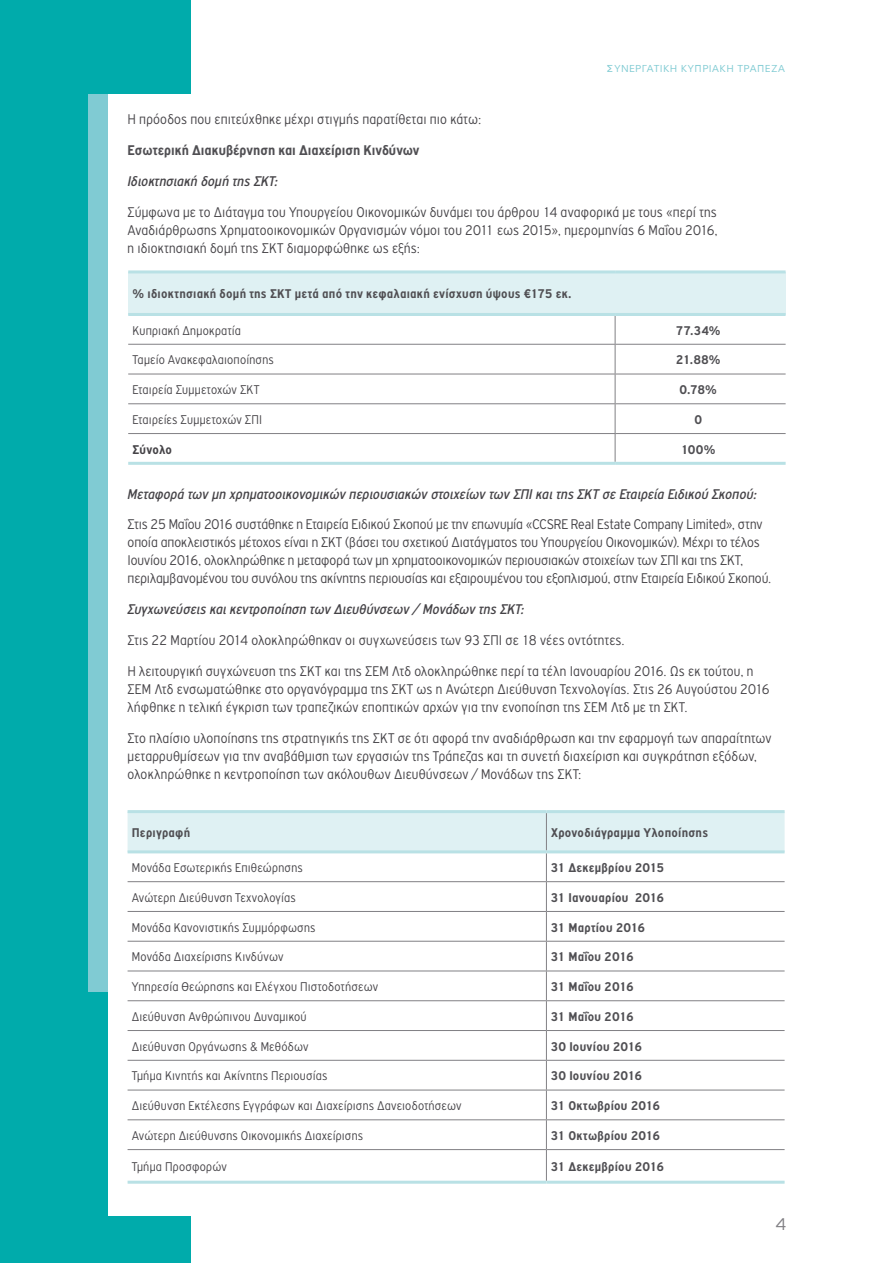
<style>
.page{position:relative;width:893px;height:1263px;background:#fff}
.page>*{position:absolute;margin:0;border:0;box-sizing:border-box;transform-origin:0 0}
.t1{font:300 18px "PF Highway Sans Pro";color:#818084}
.t2{font:300 15px/18px "PF Highway Gothic Cond";letter-spacing:.005em;color:#454347}
.t3{font:italic 15px "PF Highway Gothic Cond";letter-spacing:-.005em;color:#454347}
.t4{font:700 15px "PF Highway Gothic Cond";color:#504f53}
.t5{font:300 13.5px "PF Highway Gothic Cond";letter-spacing:.015em;color:#454347}
.t6{font:700 13.5px "PF Highway Gothic Cond";letter-spacing:.02em;color:#504f53}
.t7{font:700 13.5px "PF Highway Gothic Cond";letter-spacing:.01em;color:#454347}
.t8{font:9.9px "Aka Acid GR Muli";letter-spacing:.05em;color:#80cbd3}
</style>
<div class="page">
<div style="left:0;top:1px;width:190px;height:1262px;background:#00abab"></div>
<div style="left:108px;top:94px;width:675px;height:1122px;background:#fff"></div>
<div style="left:88px;top:94px;width:20px;height:898px;background:#80cbd3"></div>
<div style="left:128px;top:272px;width:658px;height:42px;background:#dff1f3"></div>
<svg style="left:615px;top:316px;width:1px;height:146px"></svg>
<hr style="left:128px;top:270px;width:487px;height:3px;background:#b9e1e5">
<hr style="left:615px;top:270px;width:171px;height:3px;background:#b9e1e5">
<hr style="left:128px;top:313px;width:487px;height:3px;background:#b9e1e5">
<hr style="left:615px;top:313px;width:171px;height:3px;background:#b9e1e5">
<hr style="left:128px;top:433px;width:487px;height:1px;background:#818084">
<hr style="left:615px;top:433px;width:171px;height:1px;background:#818084">
<hr style="left:128px;top:403px;width:487px;height:1px;background:#818084">
<hr style="left:615px;top:403px;width:171px;height:1px;background:#818084">
<hr style="left:128px;top:374px;width:487px;height:1px;background:#818084">
<hr style="left:615px;top:374px;width:171px;height:1px;background:#818084">
<hr style="left:128px;top:344px;width:487px;height:1px;background:#818084">
<hr style="left:615px;top:344px;width:171px;height:1px;background:#818084">
<hr style="left:128px;top:462px;width:487px;height:3px;background:#b9e1e5">
<hr style="left:615px;top:462px;width:171px;height:3px;background:#b9e1e5">
<hr style="left:128px;top:810px;width:418px;height:3px;background:#b9e1e5">
<hr style="left:546px;top:810px;width:239px;height:3px;background:#b9e1e5">
<hr style="left:128px;top:1181px;width:418px;height:3px;background:#b9e1e5">
<hr style="left:546px;top:1181px;width:239px;height:3px;background:#b9e1e5">
<svg style="left:128px;top:812px;width:657px;height:337px"></svg>
<hr style="left:128px;top:1149px;width:418px;height:1px;background:#818084">
<hr style="left:546px;top:1149px;width:239px;height:1px;background:#818084">
<hr style="left:546px;top:1150px;width:1px;height:31px;background:#818084">
<p class="t8" style="left:606px;top:62px;width:180px">ΣΥΝΕΡΓΑΤΙΚΗ ΚΥΠΡΙΑΚΗ ΤΡΑΠΕΖΑ</p>
<p class="t2" style="left:128px;top:111px;width:355px">Η πρόοδος που επιτεύχθηκε μέχρι στιγμής παρατίθεται πιο κάτω:</p>
<p class="t4" style="left:128px;top:142px;width:293px">Εσωτερική Διακυβέρνηση και Διαχείριση Κινδύνων</p>
<p class="t3" style="left:128px;top:173px;width:152px">Ιδιοκτησιακή δομή της ΣΚΤ:</p>
<p class="t2" style="left:128px;top:203px;width:592px;text-align:justify">Σύμφωνα με το Διάταγμα του Υπουργείου Οικονομικών δυνάμει του άρθρου 14 αναφορικά με τους «περί της Αναδιάρθρωσης Χρηματοοικονομικών Οργανισμών νόμοι του 2011 εως 2015», ημερομηνίας 6 Μαΐου 2016, η ιδιοκτησιακή δομή της ΣΚΤ διαμορφώθηκε ως εξής:</p>
<p class="t6" style="left:132px;top:287px;width:441px">% ιδιοκτησιακή δομή της ΣΚΤ μετά από την κεφαλαιακή ενίσχυση ύψους €175 εκ.</p>
<p class="t5" style="left:132px;top:323px;width:110px">Κυπριακή Δημοκρατία</p>
<p class="t6" style="left:676px;top:323px;width:46px">77.34%</p>
<p class="t5" style="left:132px;top:353px;width:143px">Ταμείο Ανακεφαλαιοποίησης</p>
<p class="t6" style="left:676px;top:353px;width:46px">21.88%</p>
<p class="t5" style="left:132px;top:383px;width:129px">Εταιρεία Συμμετοχών ΣΚΤ</p>
<p class="t6" style="left:679px;top:383px;width:39px">0.78%</p>
<p class="t5" style="left:132px;top:413px;width:131px">Εταιρείες Συμμετοχών ΣΠΙ</p>
<p class="t6" style="left:694px;top:412px;width:9px">0</p>
<p class="t7" style="left:132px;top:442px;width:41px">Σύνολο</p>
<p class="t6" style="left:681px;top:442px;width:36px">100%</p>
<p class="t3" style="left:128px;top:486px;width:631px">Μεταφορά των μη χρηματοοικονομικών περιουσιακών στοιχείων των ΣΠΙ και της ΣΚΤ σε Εταιρεία Ειδικού Σκοπού:</p>
<p class="t2" style="left:128px;top:516px;width:645px">Στις 25 Μαΐου 2016 συστάθηκε η Εταιρεία Ειδικού Σκοπού με την επωνυμία «CCSRE Real Estate Company Limited», στην οποία αποκλειστικός μέτοχος είναι η ΣΚΤ (βάσει του σχετικού Διατάγματος του Υπουργείου Οικονομικών). Μέχρι το τέλος Ιουνίου 2016, ολοκληρώθηκε η μεταφορά των μη χρηματοοικονομικών περιουσιακών στοιχείων των ΣΠΙ και της ΣΚΤ, περιλαμβανομένου του συνόλου της ακίνητης περιουσίας και εξαιρουμένου του εξοπλισμού, στην Εταιρεία Ειδικού Σκοπού.</p>
<p class="t3" style="left:128px;top:601px;width:398px">Συγχωνεύσεις και κεντροποίηση των Διευθύνσεων / Μονάδων της ΣΚΤ:</p>
<p class="t2" style="left:128px;top:625px;width:627px;line-height:30.8px">Στις 22 Μαρτίου 2014 ολοκληρώθηκαν οι συγχωνεύσεις των 93 ΣΠΙ σε 18 νέες οντότητες.<br>Η λειτουργική συγχώνευση της ΣΚΤ και της ΣΕΜ Λτδ ολοκληρώθηκε περί τα τέλη Ιανουαρίου 2016. Ως εκ τούτου, η</p>
<p class="t2" style="left:128px;top:680px;width:644px">ΣΕΜ Λτδ ενσωματώθηκε στο οργανόγραμμα της ΣΚΤ ως η Ανώτερη Διεύθυνση Τεχνολογίας. Στις 26 Αυγούστου 2016 λήφθηκε η τελική έγκριση των τραπεζικών εποπτικών αρχών για την ενοποίηση της ΣΕΜ Λτδ με τη ΣΚΤ.</p>
<p class="t2" style="left:128px;top:729px;width:646px">Στο πλαίσιο υλοποίησης της στρατηγικής της ΣΚΤ σε ότι αφορά την αναδιάρθρωση και την εφαρμογή των απαραίτητων μεταρρυθμίσεων για την αναβάθμιση των εργασιών της Τράπεζας και τη συνετή διαχείριση και συγκράτηση εξόδων, ολοκληρώθηκε η κεντροποίηση των ακόλουθων Διευθύνσεων / Μονάδων της ΣΚΤ:</p>
<p class="t6" style="left:132px;top:825px;width:60px">Περιγραφή</p>
<p class="t6" style="left:551px;top:825px;width:159px">Χρονοδιάγραμμα Υλοποίησης</p>
<p class="t5" style="left:132px;top:861px;width:172px">Μονάδα Εσωτερικής Επιθεώρησης</p>
<p class="t6" style="left:551px;top:860px;width:115px">31 Δεκεμβρίου 2015</p>
<p class="t5" style="left:132px;top:890px;width:166px">Ανώτερη Διεύθυνση Τεχνολογίας</p>
<p class="t6" style="left:551px;top:890px;width:115px">31 Ιανουαρίου 2016</p>
<p class="t5" style="left:132px;top:920px;width:185px">Μονάδα Κανονιστικής Συμμόρφωσης</p>
<p class="t6" style="left:551px;top:920px;width:96px">31 Μαρτίου 2016</p>
<p class="t5" style="left:132px;top:950px;width:153px">Μονάδα Διαχείρισης Κινδύνων</p>
<p class="t6" style="left:551px;top:950px;width:85px">31 Μαΐου 2016</p>
<p class="t5" style="left:132px;top:980px;width:248px">Υπηρεσία Θεώρησης και Ελέγχου Πιστοδοτήσεων</p>
<p class="t6" style="left:551px;top:979px;width:85px">31 Μαΐου 2016</p>
<p class="t5" style="left:132px;top:1009px;width:176px">Διεύθυνση Ανθρώπινου Δυναμικού</p>
<p class="t6" style="left:551px;top:1009px;width:85px">31 Μαΐου 2016</p>
<p class="t5" style="left:132px;top:1039px;width:178px">Διεύθυνση Οργάνωσης &amp; Μεθόδων</p>
<p class="t6" style="left:551px;top:1039px;width:93px">30 Ιουνίου 2016</p>
<p class="t5" style="left:132px;top:1069px;width:197px">Τμήμα Κινητής και Ακίνητης Περιουσίας</p>
<p class="t6" style="left:551px;top:1069px;width:93px">30 Ιουνίου 2016</p>
<p class="t5" style="left:132px;top:1099px;width:331px">Διεύθυνση Εκτέλεσης Εγγράφων και Διαχείρισης Δανειοδοτήσεων</p>
<p class="t6" style="left:551px;top:1099px;width:111px">31 Οκτωβρίου 2016</p>
<p class="t5" style="left:132px;top:1129px;width:233px">Ανώτερη Διεύθυνσης Οικονομικής Διαχείρισης</p>
<p class="t6" style="left:551px;top:1128px;width:111px">31 Οκτωβρίου 2016</p>
<p class="t5" style="left:132px;top:1160px;width:97px">Τμήμα Προσφορών</p>
<p class="t6" style="left:551px;top:1160px;width:115px">31 Δεκεμβρίου 2016</p>
<p class="t1" style="left:775px;top:1213px;width:12px">4</p>
</div>
